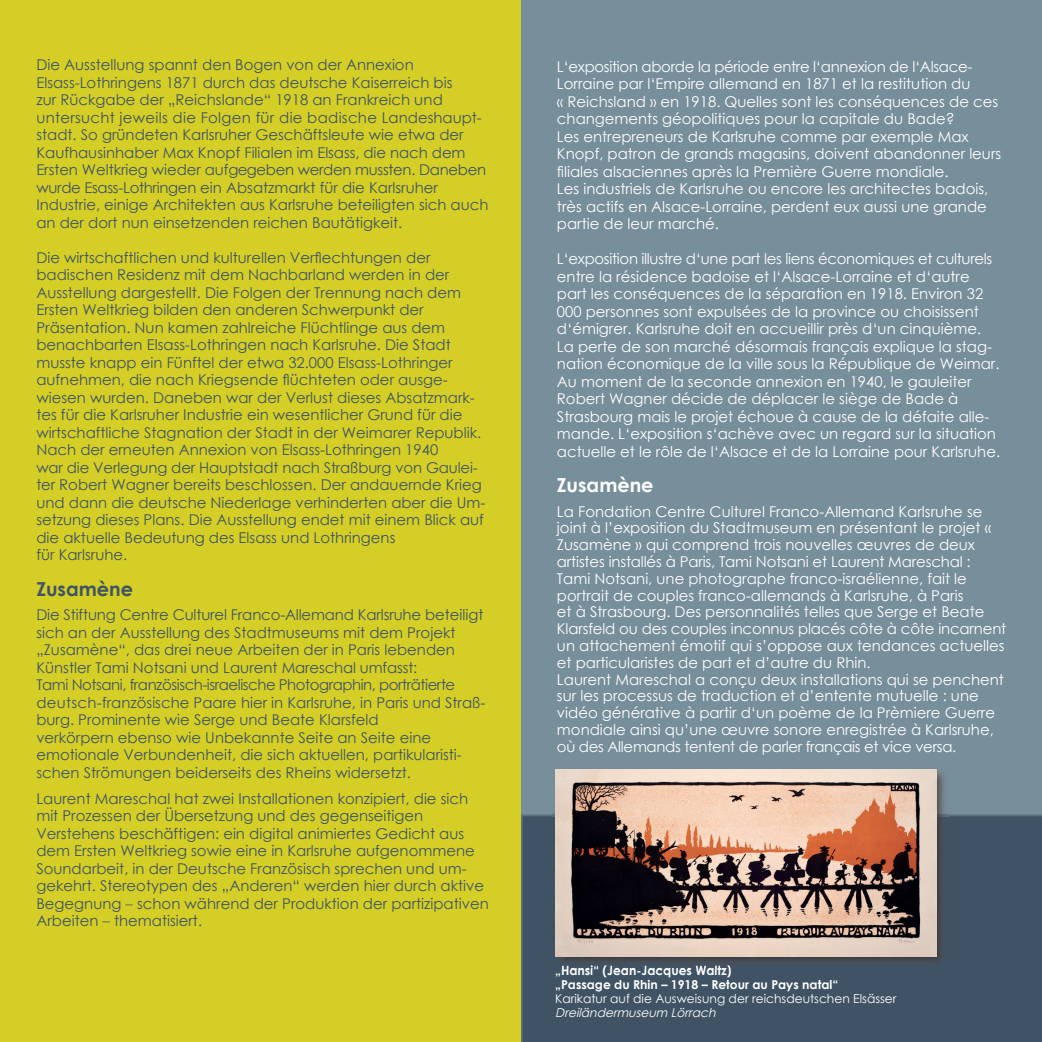
<style>
.page{position:relative;width:1042px;height:1042px;background:#fff}
.page>*{position:absolute;margin:0;border:0;box-sizing:border-box;transform-origin:0 0}
.t1{font:700 19.25px "Century Gothic";color:#3f5365}
.t2{font:700 19.25px "Century Gothic";color:#fff}
.t3{font:14.88px/17.5px "Century Gothic";color:#3f5365}
.t4{font:14.88px/17.5px "Century Gothic";color:#fff}
.t5{font:700 12.25px/14px "Century Gothic";color:#fff}
.t6{font:12.25px "Century Gothic";color:#fff}
.t7{font:italic 12.25px "Century Gothic";color:#fff}
.s1{font-family:"Frutiger For Karlsruhe";font-weight:300;font-stretch:condensed}
</style>
<div class="page">
<div style="left:521px;top:0;width:521px;height:1042px;background:#778e9b"></div>
<div style="left:0;top:0;width:521px;height:1042px;background:#d4ce26"></div>
<div style="left:521px;top:814px;width:521px;height:228px;background:#3f5365"></div>
<img style="left:552px;top:769px;width:396px;height:199px">
<img style="left:556px;top:965px;width:175px;height:3px">
<img style="left:555px;top:769px;width:381px;height:187px">
<p class="t3" style="left:36px;top:56px;width:454px">Die Ausstellung spannt den Bogen von der Annexion Elsass-Lothringens 1871 durch das deutsche Kaiserreich bis<br>zur Rückgabe der „Reichslande“ 1918 an Frankreich und untersucht jeweils die Folgen für die badische Landeshaupt&shy;stadt. So gründeten Karlsruher Geschäftsleute wie etwa der Kaufhausinhaber Max Knopf Filialen im Elsass, die nach dem Ersten Weltkrieg wieder aufgegeben werden mussten. Daneben wurde Esass-Lothringen ein Absatzmarkt für die Karlsruher Industrie, einige Architekten aus Karlsruhe beteiligten sich auch an der dort nun einsetzenden reichen Bautätigkeit.</p>
<p class="t3" style="left:36px;top:249px;width:451px">Die wirtschaftlichen und kulturellen Verflechtungen der badischen Residenz mit dem Nachbarland werden in der Ausstellung dargestellt. Die Folgen der Trennung nach dem Ersten Weltkrieg bilden den anderen Schwerpunkt der Präsentation. Nun kamen zahlreiche Flüchtlinge aus dem benachbarten Elsass-Lothringen nach Karlsruhe. Die Stadt musste knapp ein Fünftel der etwa 32.000 Elsass-Lothringer aufnehmen, die nach Kriegsende flüchteten oder ausge&shy;wiesen wurden. Daneben war der Verlust dieses Absatzmark&shy;tes für die Karlsruher Industrie ein wesentlicher Grund für die wirtschaftliche Stagnation der Stadt in der Weimarer Republik.<br>Nach der erneuten Annexion von Elsass-Lothringen 1940<br>war die Verlegung der Hauptstadt nach Straßburg von Gaulei&shy;ter Robert Wagner bereits beschlossen. Der andauernde Krieg und dann die deutsche Niederlage verhinderten aber die Um&shy;setzung dieses Plans. Die Ausstellung endet mit einem Blick auf die aktuelle Bedeutung des Elsass und Lothringens<br>für Karlsruhe.</p>
<p class="t1" style="left:36px;top:574px;width:98px">Zusamène</p>
<p class="t3" style="left:36px;top:606px;width:450px">Die Stiftung Centre Culturel Franco-Allemand Karlsruhe beteiligt sich an der Ausstellung des Stadtmuseums mit dem Projekt „Zusamène“, das drei neue Arbeiten der in Paris lebenden Künstler Tami Notsani und Laurent Mareschal umfasst:<br>Tami Notsani, französisch-israelische Photographin, porträtierte deutsch-französische Paare hier in Karlsruhe, in Paris und Straß&shy;burg. Prominente wie Serge und Beate Klarsfeld<br>verkörpern ebenso wie Unbekannte Seite an Seite eine emotionale Verbundenheit, die sich aktuellen, partikularisti&shy;schen Strömungen beiderseits des Rheins widersetzt.</p>
<p class="t3" style="left:36px;top:789px;width:454px">Laurent Mareschal hat zwei Installationen konzipiert, die sich mit Prozessen der Übersetzung und des gegenseitigen Verstehens beschäftigen: ein digital animiertes Gedicht aus dem Ersten Weltkrieg sowie eine in Karlsruhe aufgenommene Soundarbeit, in der Deutsche Französisch sprechen und um&shy;gekehrt. Stereotypen des „Anderen“ werden hier durch aktive Begegnung <span class="s1">–</span> schon während der Produktion der partizipativen Arbeiten <span class="s1">–</span> thematisiert.</p>
<p class="t4" style="left:557px;top:57px;width:446px">L‘exposition aborde la période entre l‘annexion de l‘Alsace-Lorraine par l‘Empire allemand en 1871 et la restitution du<br>« Reichsland » en 1918. Quelles sont les conséquences de ces changements géopolitiques pour la capitale du Bade?<br>Les entrepreneurs de Karlsruhe comme par exemple Max Knopf, patron de grands magasins, doivent abandonner leurs filiales alsaciennes après la Première Guerre mondiale.<br>Les industriels de Karlsruhe ou encore les architectes badois, très actifs en Alsace-Lorraine, perdent eux aussi une grande partie de leur marché.</p>
<p class="t4" style="left:557px;top:250px;width:445px">L‘exposition illustre d‘une part les liens économiques et culturels entre la résidence badoise et l‘Alsace-Lorraine et d‘autre part les conséquences de la séparation en 1918. Environ 32<br>000 personnes sont expulsées de la province ou choisissent d‘émigrer. Karlsruhe doit en accueillir près d‘un cinquième.<br>La perte de son marché désormais français explique la stag&shy;nation économique de la ville sous la République de Weimar.<br>Au moment de la seconde annexion en 1940, le gauleiter Robert Wagner décide de déplacer le siège de Bade à Strasbourg mais le projet échoue à cause de la défaite alle&shy;mande. L‘exposition s‘achève avec un regard sur la situation actuelle et le rôle de l‘Alsace et de la Lorraine pour Karlsruhe.</p>
<p class="t2" style="left:557px;top:470px;width:98px">Zusamène</p>
<p class="t4" style="left:557px;top:502px;width:451px;line-height:16.8px">La Fondation Centre Culturel Franco-Allemand Karlsruhe se joint à l’exposition du Stadtmuseum en présentant le projet « Zusamène » qui comprend trois nouvelles œuvres de deux artistes installés à Paris, Tami Notsani et Laurent Mareschal :<br>Tami Notsani, une photographe franco-israélienne, fait le portrait de couples franco-allemands à Karlsruhe, à Paris<br>et à Strasbourg. Des personnalités telles que Serge et Beate Klarsfeld ou des couples inconnus placés côte à côte incarnent un attachement émotif qui s’oppose aux tendances actuelles et particularistes de part et d’autre du Rhin.<br>Laurent Mareschal a conçu deux installations qui se penchent sur les processus de traduction et d’entente mutuelle : une vidéo générative à partir d‘un poème de la Prèmiere Guerre mondiale ainsi qu’une œuvre sonore enregistrée à Karlsruhe, où des Allemands tentent de parler français et vice versa.</p>
<p class="t5" style="left:555px;top:962px;width:284px">„Hansi“ (Jean-Jacques Waltz)<br>„Passage du Rhin – 1918 – Retour au Pays natal“</p>
<p class="t6" style="left:555px;top:989px;width:343px">Karikatur auf die Ausweisung der reichsdeutschen Elsässer</p>
<p class="t7" style="left:555px;top:1003px;width:165px">Dreiländermuseum Lörrach</p>
</div>
